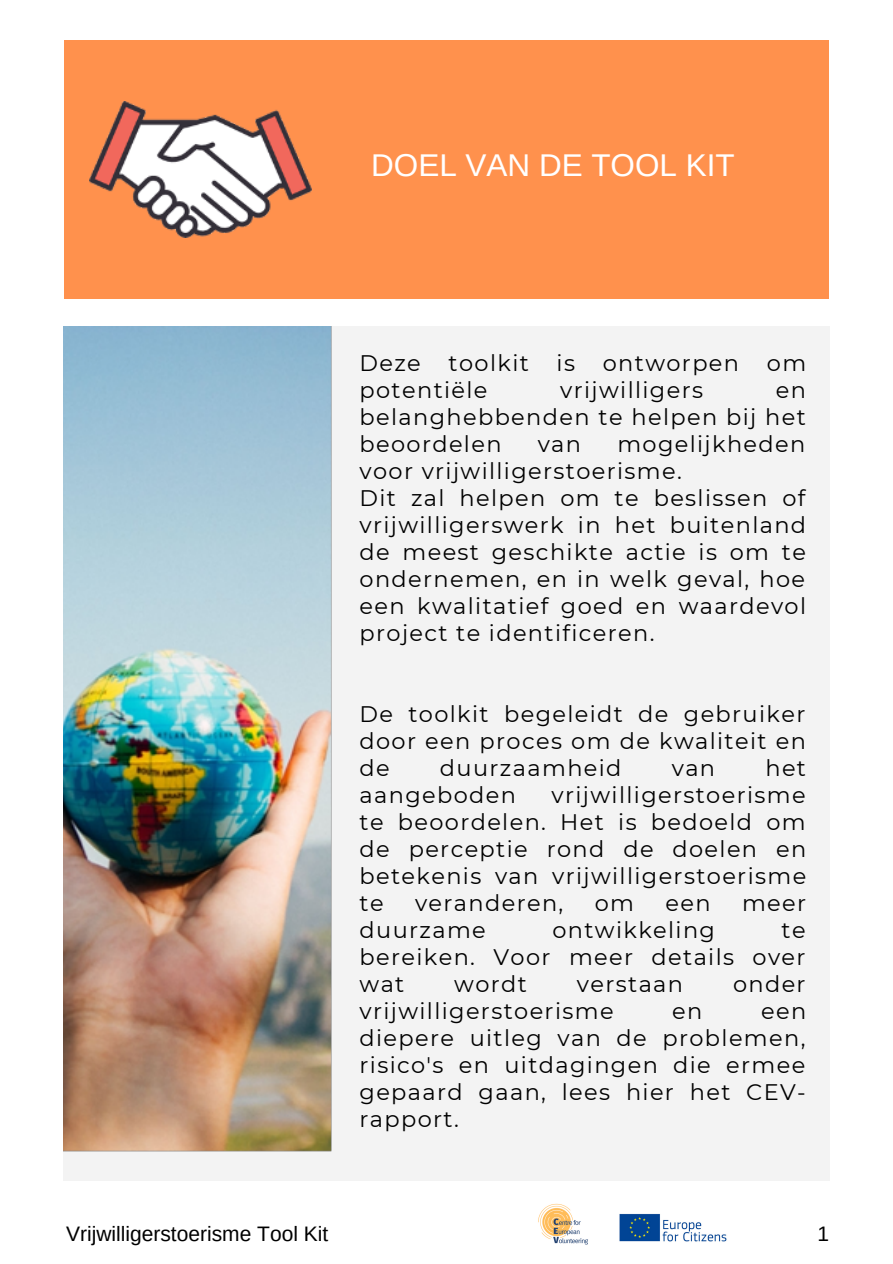
<style>
.page{position:relative;width:893px;height:1264px;background:#fff}
.page>*{position:absolute;margin:0;border:0;box-sizing:border-box;transform-origin:0 0}
.t1{font:31.5px "Arimo";color:#fff}
.t2{font:22.5px/27px "Montserrat";letter-spacing:.06em;color:#000;text-align:justify}
.t3{font:21px "Arimo";color:#000}
</style>
<div class="page">
<div style="left:64px;top:40px;width:764px;height:259px;background:#ff914d"></div>
<img style="left:64px;top:326px;width:765px;height:854px">
<img style="left:89px;top:101px;width:223px;height:136px">
<img style="left:538px;top:1203px;width:50px;height:42px">
<img style="left:619px;top:1213px;width:108px;height:29px">
<h1 class="t1" style="left:371px;top:147px;width:365px">DOEL VAN DE TOOL KIT</h1>
<p class="t2" style="left:359px;top:349px;width:448px">Deze toolkit is ontworpen om potentiële</p>
<p class="t2" style="left:560px;top:376px;width:144px">vrijwilligers</p>
<p class="t2" style="left:359px;top:376px;width:448px;text-indent:416px">en belanghebbenden te helpen bij het beoordelen</p>
<p class="t2" style="left:359px;top:430px;width:448px;text-align:left;text-indent:258px">mogelijkheden voor vrijwilligerstoerisme.<br>Dit zal helpen om te beslissen of vrijwilligerswerk in het buitenland de meest geschikte actie is om te ondernemen, en in welk geval, hoe een kwalitatief goed en waardevol project te identificeren.</p>
<p class="t2" style="left:537px;top:430px;width:45px">van</p>
<p class="t2" style="left:359px;top:700px;width:448px">De toolkit begeleidt de gebruiker door een proces om de kwaliteit en de</p>
<p class="t2" style="left:440px;top:754px;width:183px">duurzaamheid</p>
<p class="t2" style="left:671px;top:754px;width:45px">van</p>
<p class="t2" style="left:765px;top:754px;width:42px">het</p>
<p class="t2" style="left:359px;top:781px;width:158px">aangeboden</p>
<p class="t2" style="left:359px;top:781px;width:448px;text-indent:192px">vrijwilligerstoerisme te beoordelen. Het is bedoeld om de perceptie rond de doelen en betekenis van vrijwilligerstoerisme te</p>
<p class="t2" style="left:415px;top:889px;width:150px">veranderen,</p>
<p class="t2" style="left:594px;top:889px;width:41px">om</p>
<p class="t2" style="left:665px;top:889px;width:47px">een</p>
<p class="t2" style="left:742px;top:889px;width:66px">meer</p>
<p class="t2" style="left:359px;top:916px;width:128px">duurzame</p>
<p class="t2" style="left:552px;top:916px;width:164px">ontwikkeling</p>
<p class="t2" style="left:359px;top:916px;width:447px;text-indent:422px">te bereiken. Voor meer details over wat</p>
<p class="t2" style="left:454px;top:970px;width:74px">wordt</p>
<p class="t2" style="left:577px;top:970px;width:108px">verstaan</p>
<p class="t2" style="left:733px;top:970px;width:74px">onder</p>
<p class="t2" style="left:359px;top:997px;width:255px">vrijwilligerstoerisme</p>
<p class="t2" style="left:672px;top:997px;width:32px">en</p>
<p class="t2" style="left:359px;top:997px;width:448px;text-indent:401px">een diepere uitleg van de problemen, risico's en uitdagingen die ermee gepaard gaan, lees hier het CEV&shy;rapport.</p>
<p class="t3" style="left:66px;top:1221px;width:264px">Vrijwilligerstoerisme Tool Kit</p>
<p class="t3" style="left:817px;top:1221px;width:13px">1</p>
</div>
